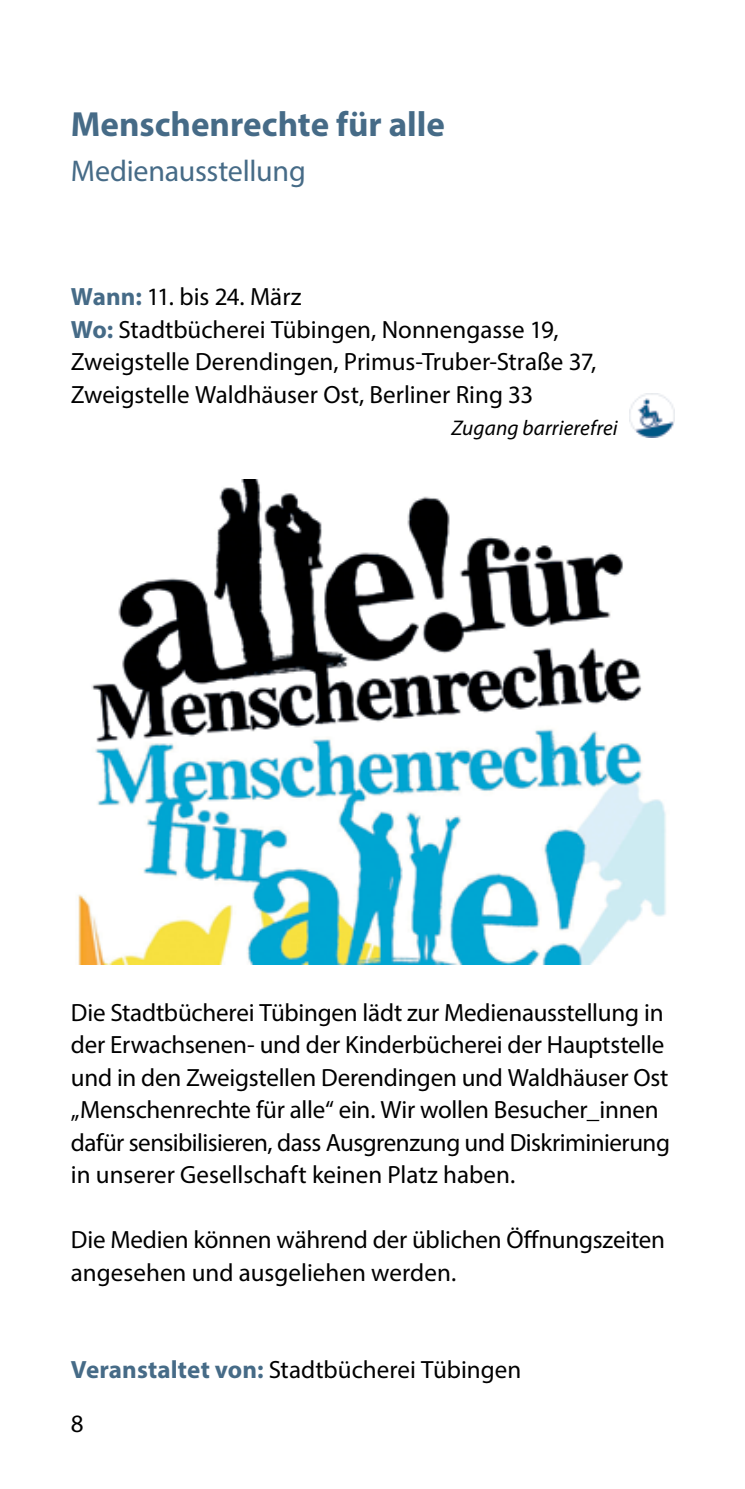
<style>
.page{position:relative;width:745px;height:1489px;background:#fff}
.page>*{position:absolute;margin:0;border:0;box-sizing:border-box;transform-origin:0 0}
.t1{font:700 35px "Myriad Pro";color:#466b87}
.t2{font:30px "Myriad Pro";letter-spacing:-.01em;color:#466b87}
.t3{font:25px/32.5px "Myriad Pro";letter-spacing:-.01em;color:#000}
.t4{font:italic 21.25px "Myriad Pro";letter-spacing:.005em;color:#000}
.s1{font-weight:700;color:#466b87}
</style>
<div class="page">
<img style="left:629px;top:393px;width:44px;height:45px">
<img style="left:78px;top:480px;width:588px;height:484px">
<h1 class="t1" style="left:71px;top:101px;width:375px">Menschenrechte für alle</h1>
<p class="t2" style="left:71px;top:153px;width:236px">Medienausstellung</p>
<p class="t3" style="left:71px;top:280px;width:526px"><span class="s1">Wann:</span> 11. bis 24. März<br><span class="s1">Wo:</span> Stadtbücherei Tübingen, Nonnengasse 19, Zweigstelle Derendingen, Primus-Truber-Straße 37, Zweigstelle Waldhäuser Ost, Berliner Ring 33</p>
<p class="t4" style="left:451px;top:415px;width:168px">Zugang barrierefrei</p>
<p class="t3" style="left:71px;top:995px;width:600px">Die Stadtbücherei Tübingen lädt zur Medienausstellung in der Erwachsenen- und der Kinderbücherei der Hauptstelle und in den Zweigstellen Derendingen und Waldhäuser Ost „Menschenrechte für alle“ ein. Wir wollen Besucher_innen dafür sensibilisieren, dass Ausgrenzung und Diskriminierung in unserer Gesellschaft keinen Platz haben.</p>
<p class="t3" style="left:71px;top:1223px;width:595px">Die Medien können während der üblichen Öffnungszeiten angesehen und ausgeliehen werden.</p>
<p class="t3" style="left:71px;top:1353px;width:451px"><span class="s1">Veranstaltet von:</span> Stadtbücherei Tübingen</p>
<p class="t3" style="left:71px;top:1406px;width:14px">8</p>
</div>
